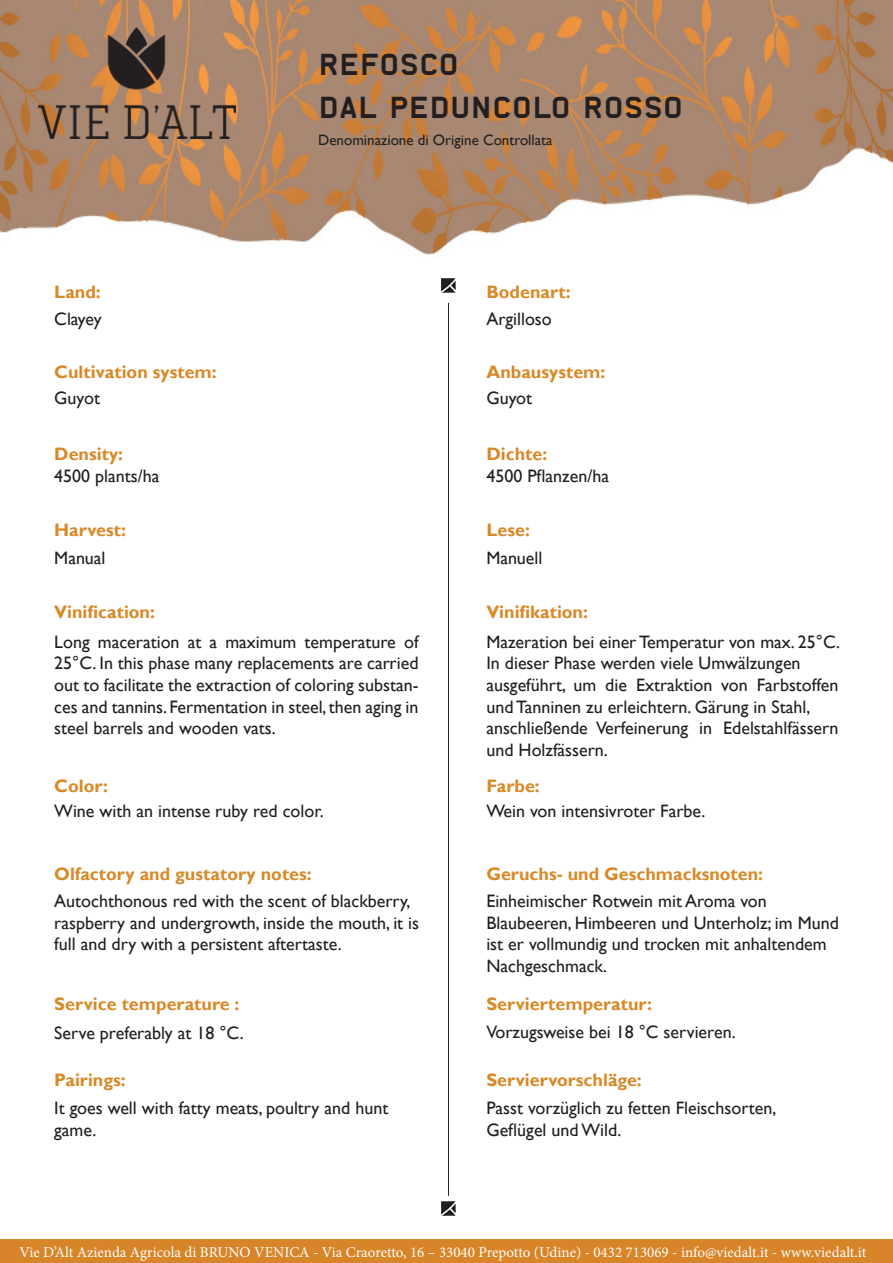
<style>
.page{position:relative;width:893px;height:1263px;background:#fff}
.page>*{position:absolute;margin:0;border:0;box-sizing:border-box;transform-origin:0 0}
.t1{font:28.8px "Alpha Headline";color:#231f20}
.t2{font:18px/21.6px "Gill Sans";color:#231f20}
.t3{font:700 18px "Gill Sans";color:#d88928}
.t4{font:15px "Minion Pro";color:#fff}
.t5{font:15px "Gill Sans";color:#231f20}
</style>
<div class="page">
<div style="left:0;top:1239px;width:893px;height:23px;background:#d88529"></div>
<img style="left:441px;top:278px;width:15px;height:15px">
<hr style="left:448px;top:303px;width:1px;height:893px;background:#231f20">
<img style="left:441px;top:1201px;width:15px;height:15px">
<img style="left:0;top:0;width:893px;height:256px">
<img style="left:39px;top:27px;width:197px;height:112px">
<p class="t1" style="left:318px;top:46px;width:142px">REFOSCO</p>
<p class="t1" style="left:318px;top:89px;width:367px">DAL PEDUNCOLO ROSSO</p>
<p class="t5" style="left:318px;top:131px;width:236px">Denominazione di Origine Controllata</p>
<p class="t3" style="left:54px;top:281px;width:48px">Land:</p>
<p class="t2" style="left:54px;top:307px;width:49px">Clayey</p>
<p class="t3" style="left:54px;top:361px;width:164px">Cultivation system:</p>
<p class="t2" style="left:54px;top:387px;width:47px">Guyot</p>
<p class="t3" style="left:486px;top:281px;width:86px">Bodenart:</p>
<p class="t2" style="left:486px;top:307px;width:67px">Argilloso</p>
<p class="t3" style="left:486px;top:361px;width:121px">Anbausystem:</p>
<p class="t2" style="left:486px;top:387px;width:47px">Guyot</p>
<p class="t3" style="left:54px;top:443px;width:70px">Density:</p>
<p class="t2" style="left:54px;top:464px;width:107px">4500 plants/ha</p>
<p class="t3" style="left:486px;top:443px;width:62px">Dichte:</p>
<p class="t2" style="left:486px;top:464px;width:124px">4500 Pflanzen/ha</p>
<p class="t3" style="left:54px;top:519px;width:73px">Harvest:</p>
<p class="t3" style="left:486px;top:519px;width:45px">Lese:</p>
<p class="t2" style="left:54px;top:547px;width:53px">Manual</p>
<p class="t2" style="left:486px;top:547px;width:58px">Manuell</p>
<p class="t3" style="left:54px;top:601px;width:102px">Vinification:</p>
<p class="t2" style="left:54px;top:631px;width:366px;text-align:justify">Long maceration at a maximum temperature of 25°C. In this phase many replacements are carried out to facilitate the extraction of coloring substan&shy;ces and tannins. Fermentation in steel, then aging in steel barrels and wooden vats.</p>
<p class="t3" style="left:54px;top:775px;width:55px">Color:</p>
<p class="t2" style="left:54px;top:800px;width:271px">Wine with an intense ruby red color.</p>
<p class="t3" style="left:54px;top:863px;width:259px">Olfactory and gustatory notes:</p>
<p class="t2" style="left:54px;top:890px;width:366px">Autochthonous red with the scent of blackberry, raspberry and undergrowth, inside the mouth, it is full and dry with a persistent aftertaste.</p>
<p class="t3" style="left:54px;top:993px;width:187px">Service temperature :</p>
<p class="t2" style="left:54px;top:1021px;width:191px">Serve preferably at 18 °C.</p>
<p class="t3" style="left:54px;top:1069px;width:73px">Pairings:</p>
<p class="t2" style="left:54px;top:1097px;width:336px">It goes well with fatty meats, poultry and hunt game.</p>
<p class="t3" style="left:486px;top:601px;width:103px">Vinifikation:</p>
<p class="t2" style="left:486px;top:631px;width:355px">Mazeration bei einer Temperatur von max. 25°C.<br>In dieser Phase werden viele Umwälzungen</p>
<p class="t2" style="left:486px;top:674px;width:353px">ausgeführt, um die Extraktion von Farbstoffen und Tanninen zu erleichtern. Gärung in Stahl,</p>
<p class="t2" style="left:486px;top:717px;width:353px">anschließende Verfeinerung in Edelstahlfässern und Holzfässern.</p>
<p class="t3" style="left:486px;top:775px;width:55px">Farbe:</p>
<p class="t2" style="left:486px;top:800px;width:221px">Wein von intensivroter Farbe.</p>
<p class="t3" style="left:486px;top:863px;width:278px">Geruchs- und Geschmacksnoten:</p>
<p class="t2" style="left:486px;top:890px;width:282px">Einheimischer Rotwein mit Aroma von</p>
<p class="t2" style="left:486px;top:911px;width:354px">Blaubeeren, Himbeeren und Unterholz; im Mund ist er vollmundig und trocken mit anhaltendem</p>
<p class="t2" style="left:486px;top:955px;width:122px">Nachgeschmack.</p>
<p class="t3" style="left:486px;top:993px;width:167px">Serviertemperatur:</p>
<p class="t2" style="left:486px;top:1020px;width:251px">Vorzugsweise bei 18 °C servieren.</p>
<p class="t3" style="left:486px;top:1069px;width:157px">Serviervorschläge:</p>
<p class="t2" style="left:486px;top:1097px;width:291px">Passt vorzüglich zu fetten Fleischsorten,</p>
<p class="t2" style="left:486px;top:1118px;width:136px">Geflügel und Wild.</p>
<p class="t4" style="left:20px;top:1242px;width:848px">Vie D’Alt Azienda Agricola di BRUNO VENICA - Via Craoretto, 16 – 33040 Prepotto (Udine) - 0432 713069 - info@viedalt.it - www.viedalt.it</p>
</div>
